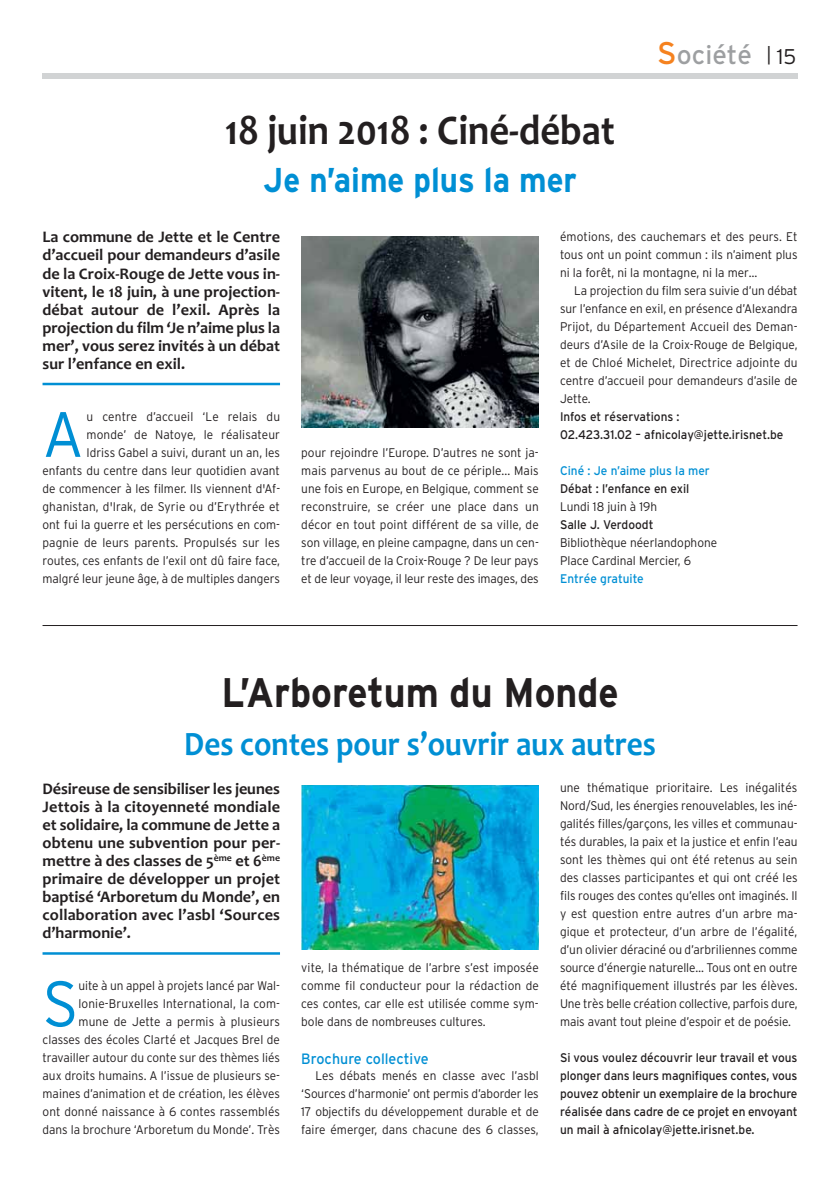
<style>
.page{position:relative;width:833px;height:1188px;background:#fff}
.page>*{position:absolute;margin:0;border:0;box-sizing:border-box;transform-origin:0 0}
.t1{font:300 63.88px "Interstate";color:#008fd4;scale:.95 1}
.t2{font:700 42.62px "Candara";color:#231f20;scale:.91 1}
.t3{font:700 41.25px "Interstate";color:#231f20;scale:.91 1}
.t4{font:700 34.38px "Candara";color:#008fd4;scale:.91 1}
.t5{font:700 34.38px "Interstate";color:#008fd4;scale:.91 1}
.t6{font:26.25px "Interstate";color:#9d9fa1}
.t7{font:700 16.25px/18px "Candara";color:#231f20;text-align:justify}
.t8{font:15px "Interstate";color:#008fd4;scale:.95 1}
.t9{font:300 12.5px/18px "Interstate";color:#231f20;text-align:justify;scale:.95 1}
.t10{font:12.5px/18px "Interstate";color:#231f20;scale:.95 1}
.t11{font:12.5px "Interstate";color:#008fd4;scale:.95 1}
.s1{font-size:31.25px;color:#f5821f}
.s2{font-weight:300;font-size:18.75px;color:#231f20}
.s3{font-weight:300;font-size:21.25px;color:#231f20}
</style>
<div class="page">
<div style="left:43px;top:73px;width:754px;height:5px;background:#d1d3d4"></div>
<hr style="left:43px;top:382px;width:237px;height:3px;background:#008fd4">
<img style="left:301px;top:236px;width:238px;height:191px">
<hr style="left:43px;top:951px;width:237px;height:3px;background:#008fd4">
<img style="left:301px;top:785px;width:238px;height:163px">
<hr style="left:43px;top:625px;width:754px;height:1px;background:#231f20">
<h3 class="t6" style="left:657px;top:45px;width:141px"><span class="s1">S</span>ociété <span class="s2">|</span> <span class="s3">15</span></h3>
<h2 class="t2" style="left:225px;top:115px;width:429px">18 juin 2018 : Ciné-débat</h2>
<h3 class="t5" style="left:263px;top:167px;width:346px">Je n’aime plus la mer</h3>
<p class="t7" style="left:43px;top:230px;width:239px">La commune de Jette et le Centre d’accueil pour demandeurs d’asile de la Croix-Rouge de Jette vous in&shy;vitent, le 18 juin, à une projection&shy;débat autour de l’exil. Après la projection du film ‘Je n’aime plus la mer’, vous serez invités à un débat sur l’enfance en exil.</p>
<p class="t9" style="left:560px;top:228px;width:251px">émotions, des cauchemars et des peurs. Et tous ont un point commun : ils n’aiment plus ni la forêt, ni la montagne, ni la mer…</p>
<p class="t9" style="left:560px;top:282px;width:251px;text-indent:14px">La projection du film sera suivie d’un débat sur l’enfance en exil, en présence d’Alexandra Prijot, du Département Accueil des Deman&shy;deurs d’Asile de la Croix-Rouge de Belgique, et de Chloé Michelet, Directrice adjointe du centre d’accueil pour demandeurs d’asile de Jette.</p>
<p class="t10" style="left:560px;top:408px;width:237px">Infos et réservations :<br>02.423.31.02 – afnicolay@jette.irisnet.be</p>
<p class="t11" style="left:560px;top:465px;width:159px">Ciné : Je n’aime plus la mer</p>
<p class="t10" style="left:560px;top:480px;width:138px">Débat : l’enfance en exil</p>
<p class="t9" style="left:560px;top:498px;width:104px">Lundi 18 juin à 19h</p>
<p class="t10" style="left:560px;top:516px;width:100px">Salle J. Verdoodt</p>
<p class="t9" style="left:560px;top:534px;width:167px">Bibliothèque néerlandophone<br>Place Cardinal Mercier, 6</p>
<p class="t11" style="left:560px;top:573px;width:90px">Entrée gratuite</p>
<p class="t9" style="left:43px;top:408px;width:252px;text-align:right">u centre d’accueil ‘Le relais du<br>monde’ de Natoye, le réalisateur<br>Idriss Gabel a suivi, durant un an, les<br>enfants du centre dans leur quotidien avant de commencer à les filmer. Ils viennent d'Af&shy;ghanistan, d'Irak, de Syrie ou d’Erythrée et ont fui la guerre et les persécutions en com&shy;pagnie de leurs parents. Propulsés sur les routes, ces enfants de l’exil ont dû faire face, malgré leur jeune âge, à de multiples dangers</p>
<h1 class="t1" style="left:43px;top:410px;width:45px">A</h1>
<p class="t9" style="left:301px;top:444px;width:251px">pour rejoindre l’Europe. D’autres ne sont ja&shy;mais parvenus au bout de ce périple... Mais une fois en Europe, en Belgique, comment se reconstruire, se créer une place dans un décor en tout point différent de sa ville, de son village, en pleine campagne, dans un cen&shy;tre d’accueil de la Croix-Rouge ? De leur pays et de leur voyage, il leur reste des images, des</p>
<h3 class="t3" style="left:221px;top:676px;width:438px">L’Arboretum du Monde</h3>
<h3 class="t4" style="left:184px;top:731px;width:520px">Des contes pour s’ouvrir aux autres</h3>
<p class="t7" style="left:43px;top:781px;width:239px">Désireuse de sensibiliser les jeunes Jettois à la citoyenneté mondiale et solidaire, la commune de Jette a obtenu une subvention pour per&shy;mettre à des classes de 5<sup>ème</sup> et 6<sup>ème </sup>primaire de développer un projet baptisé ‘Arboretum du Monde’, en collaboration avec l’asbl ‘Sources d’harmonie’.</p>
<p class="t9" style="left:560px;top:779px;width:251px">une thématique prioritaire. Les inégalités Nord/Sud, les énergies renouvelables, les iné&shy;galités filles/garçons, les villes et communau&shy;tés durables, la paix et la justice et enfin l’eau sont les thèmes qui ont été retenus au sein des classes participantes et qui ont créé les fils rouges des contes qu’elles ont imaginés. Il y est question entre autres d’un arbre ma&shy;gique et protecteur, d’un arbre de l’égalité, d’un olivier déraciné ou d’arbriliennes comme source d’énergie naturelle… Tous ont en outre été magnifiquement illustrés par les élèves.<br>Une très belle création collective, parfois dure, mais avant tout pleine d’espoir et de poésie.</p>
<p class="t10" style="left:560px;top:1049px;width:251px;text-align:justify">Si vous voulez découvrir leur travail et vous plonger dans leurs magnifiques contes, vous pouvez obtenir un exemplaire de la brochure réalisée dans cadre de ce projet en envoyant un mail à afnicolay@jette.irisnet.be.</p>
<p class="t9" style="left:301px;top:959px;width:251px">vite, la thématique de l’arbre s’est imposée comme fil conducteur pour la rédaction de ces contes, car elle est utilisée comme sym&shy;bole dans de nombreuses cultures.</p>
<p class="t8" style="left:301px;top:1053px;width:136px">Brochure collective</p>
<p class="t9" style="left:301px;top:1067px;width:251px;text-indent:14px">Les débats menés en classe avec l’asbl ‘Sources d’harmonie’ ont permis d’aborder les 17 objectifs du développement durable et de faire émerger, dans chacune des 6 classes,</p>
<h1 class="t1" style="left:43px;top:979px;width:39px">S</h1>
<p class="t9" style="left:43px;top:977px;width:251px;text-align:right">uite à un appel à projets lancé par Wal&shy;lonie-Bruxelles International, la com-<br>mune de Jette a permis à plusieurs classes des écoles Clarté et Jacques Brel de travailler autour du conte sur des thèmes liés aux droits humains. A l’issue de plusieurs se&shy;maines d’animation et de création, les élèves ont donné naissance à 6 contes rassemblés dans la brochure ‘Arboretum du Monde’. Très</p>
</div>
